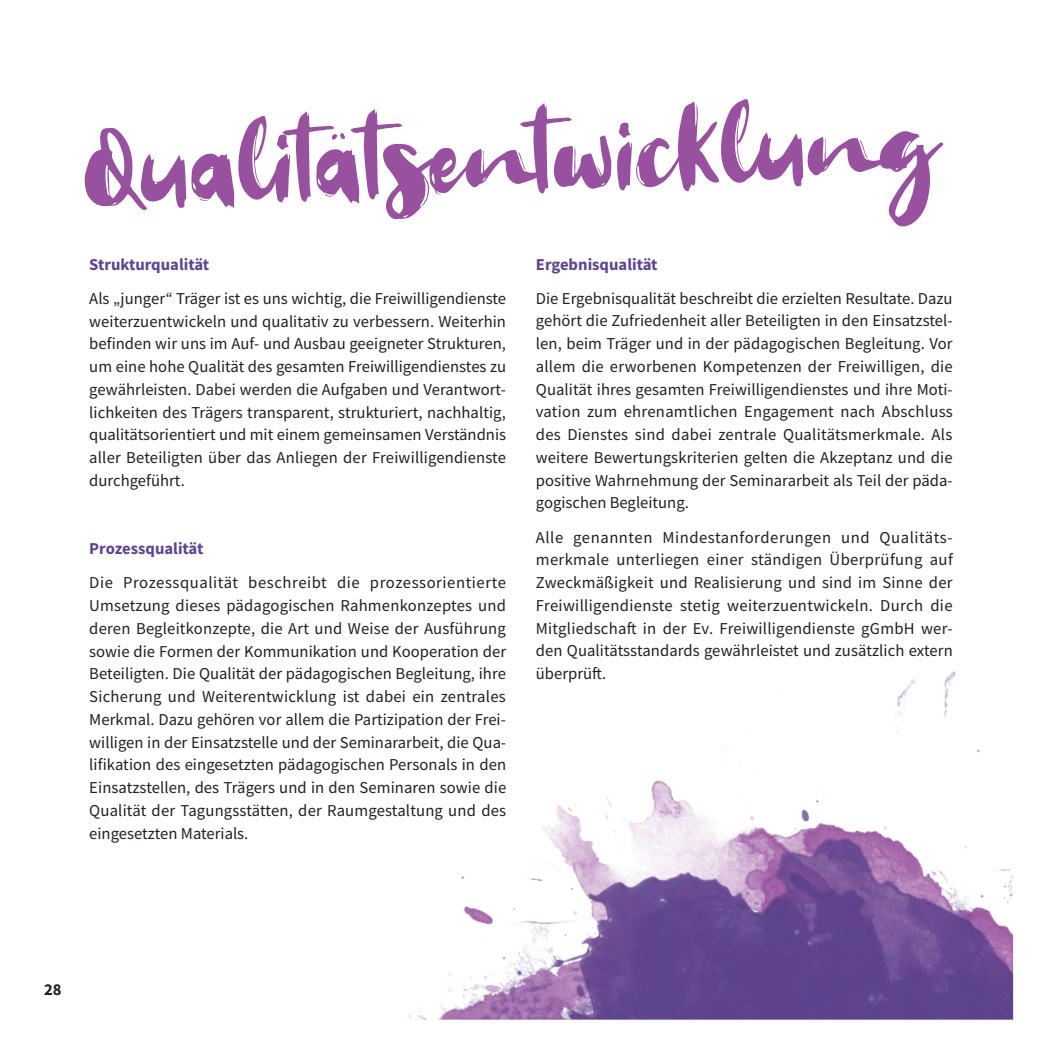
<style>
.page{position:relative;width:1042px;height:1042px;background:#fff}
.page>*{position:absolute;margin:0;border:0;box-sizing:border-box;transform-origin:0 0}
.welcome_head{font:106.75px "Welcome";color:#97519f}
.FWD_fließ{font:16.62px/22.8px "Source Sans Pro";letter-spacing:.005em;color:#231f20;text-align:justify}
.FWD_sub{font:700 16.62px "Source Sans Pro";color:#60448e}
.t1{font:700 16.62px "Source Sans Pro";color:#231f20}
</style>
<div class="page">
<img style="left:408px;top:671px;width:605px;height:348px">
<p class="welcome_head" style="left:82px;top:105px;width:857px;rotate:-2deg">Qualitätsentwicklung</p>
<p class="FWD_sub" style="left:89px;top:253px;width:121px">Strukturqualität</p>
<p class="FWD_fließ" style="left:89px;top:287px;width:418px">Als „junger“ Träger ist es uns wichtig, die Freiwilligendienste weiterzuentwickeln und qualitativ zu verbessern. Weiterhin befinden wir uns im Auf- und Ausbau geeigneter Strukturen, um eine hohe Qualität des gesamten Freiwilligendienstes zu gewährleisten. Dabei werden die Aufgaben und Verantwort&shy;lichkeiten des Trägers transparent, strukturiert, nachhaltig, qualitätsorientiert und mit einem gemeinsamen Verständnis aller Beteiligten über das Anliegen der Freiwilligendienste durchgeführt.</p>
<p class="FWD_sub" style="left:89px;top:537px;width:116px">Prozessqualität</p>
<p class="FWD_fließ" style="left:89px;top:571px;width:418px">Die Prozessqualität beschreibt die prozessorientierte Umsetzung dieses pädagogischen Rahmenkonzeptes und deren Begleitkonzepte, die Art und Weise der Ausführung sowie die Formen der Kommunikation und Kooperation der Beteiligten. Die Qualität der pädagogischen Begleitung, ihre Sicherung und Weiterentwicklung ist dabei ein zentrales Merkmal. Dazu gehören vor allem die Partizipation der Frei&shy;willigen in der Einsatzstelle und der Seminararbeit, die Qua&shy;lifikation des eingesetzten pädagogischen Personals in den Einsatzstellen, des Trägers und in den Seminaren sowie die Qualität der Tagungsstätten, der Raumgestaltung und des eingesetzten Materials.</p>
<p class="FWD_sub" style="left:536px;top:253px;width:123px">Ergebnisqualität</p>
<p class="FWD_fließ" style="left:536px;top:287px;width:418px">Die Ergebnisqualität beschreibt die erzielten Resultate. Dazu gehört die Zufriedenheit aller Beteiligten in den Einsatzstel&shy;len, beim Träger und in der pädagogischen Begleitung. Vor allem die erworbenen Kompetenzen der Freiwilligen, die Qualität ihres gesamten Freiwilligendienstes und ihre Moti&shy;vation zum ehrenamtlichen Engagement nach Abschluss des Dienstes sind dabei zentrale Qualitätsmerkmale. Als weitere Bewertungskriterien gelten die Akzeptanz und die positive Wahrnehmung der Seminararbeit als Teil der päda&shy;gogischen Begleitung.</p>
<p class="FWD_fließ" style="left:536px;top:526px;width:418px">Alle genannten Mindestanforderungen und Qualitäts&shy;merkmale unterliegen einer ständigen Überprüfung auf Zweckmäßigkeit und Realisierung und sind im Sinne der Freiwilligendienste stetig weiterzuentwickeln. Durch die Mitgliedschaft in der Ev. Freiwilligendienste gGmbH wer&shy;den Qualitätsstandards gewährleistet und zusätzlich extern überprüft.</p>
<p class="t1" style="left:44px;top:978px;width:19px">28</p>
</div>
